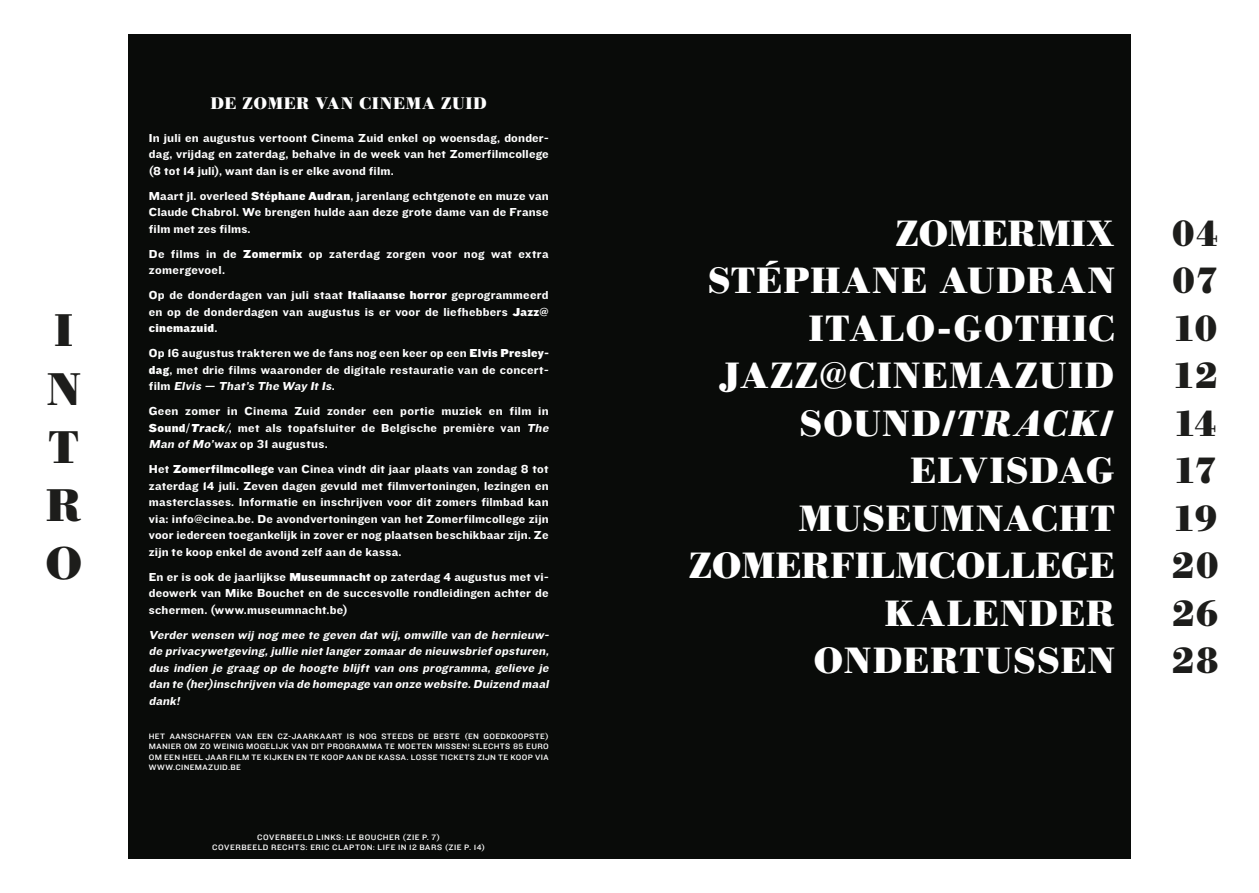
<style>
.page{position:relative;width:1259px;height:893px;background:#fff}
.page>*{position:absolute;margin:0;border:0;box-sizing:border-box;transform-origin:0 0}
.t1{font:700 45px/58.2px "Bodoni Berthold BQ";color:#1d1d1b}
.t2{font:700 36px/47.4px "Bodoni Berthold BQ";letter-spacing:.05em;color:#fff;text-align:right}
.t3{font:700 36px/47.4px "Bodoni Berthold BQ";letter-spacing:.03em;color:#1d1d1b;text-align:justify}
.t4{font:700 16.5px "Bodoni Berthold BQ";letter-spacing:.065em;color:#fff}
.t5{font:12px/16.5px "Knockout HTF52 Cruiserweight";letter-spacing:.02em;color:#fff;text-align:justify}
.t6{font:italic 12px/16.5px "Knockout HTF52 Cruiserweight";letter-spacing:.015em;color:#fff;text-align:justify}
.t7{font:12px "Knockout HTF72 Full Cruiserwt";letter-spacing:.02em;color:#fff}
.t8{font:8.1px/10.5px "Knockout HTF31 Junior Middlewt";letter-spacing:.055em;color:#fff;text-align:center;scale:1.11 1}
.s1{font-family:"Knockout HTF72 Full Cruiserwt"}
.s2{font-family:"Knockout HTF52 Cruiserweight"}
.s3{font-style:italic}
.s4{font-family:"Knockout HTF72 Full Cruiserwt";font-style:italic}
</style>
<div class="page">
<div style="left:128px;top:34px;width:501px;height:825px;background:#090b09"></div>
<div style="left:629px;top:34px;width:502px;height:825px;background:#090b09"></div>
<h1 class="t1" style="left:45px;top:303px;width:39px">I<br>N<br>T<br>R<br>O</h1>
<h3 class="t4" style="left:211px;top:94px;width:278px">DE ZOMER VAN CINEMA ZUID</h3>
<p class="t5" style="left:149px;top:130px;width:401px">In juli en augustus vertoont Cinema Zuid enkel op woensdag, donder&shy;dag, vrijdag en zaterdag, behalve in de week van het Zomerfilmcollege (8 tot 14 juli), want dan is er elke avond film.</p>
<p class="t5" style="left:149px;top:188px;width:401px">Maart jl. overleed <span class="s1">Stéphane Audran</span>, jarenlang echtgenote en muze van Claude Chabrol. We brengen hulde aan deze grote dame van de Franse film met zes films.</p>
<p class="t5" style="left:149px;top:246px;width:401px">De films in de <span class="s1">Zomermix</span> op zaterdag zorgen voor nog wat extra zomergevoel.</p>
<p class="t5" style="left:149px;top:287px;width:401px">Op de donderdagen van juli staat <span class="s1">Italiaanse horror</span> geprogrammeerd en op de donderdagen van augustus is er voor de liefhebbers <span class="s1">Jazz@</span></p>
<p class="t7" style="left:149px;top:322px;width:70px">cinemazuid<span class="s2">.</span></p>
<p class="t5" style="left:149px;top:345px;width:401px">Op 16 augustus trakteren we de fans nog een keer op een <span class="s1">Elvis Presley&shy;dag</span>, met drie films waaronder de digitale restauratie van de concert&shy;f i l m <span class="s3">Elvis — That’s The Way It Is</span>.</p>
<p class="t5" style="left:149px;top:403px;width:404px;text-align:left">Geen zomer in Cinema Zuid zonder een portie muziek en film in<br><span class="s1">Sound/</span><span class="s4">Track/</span>, met als topafsluiter de Belgische première van <span class="s3">The<br>Man of Mo’wax</span> op 31 augustus.</p>
<p class="t5" style="left:149px;top:461px;width:401px">Het <span class="s1">Zomerfilmcollege</span> van Cinea vindt dit jaar plaats van zondag 8 tot zaterdag 14 juli. Zeven dagen gevuld met filmvertoningen, lezingen en masterclasses. Informatie en inschrijven voor dit zomers filmbad kan via: info@cinea.be. De avondvertoningen van het Zomerfilmcollege zijn voor iedereen toegankelijk in zover er nog plaatsen beschikbaar zijn. Ze zijn te koop enkel de avond zelf aan de kassa.</p>
<p class="t5" style="left:149px;top:569px;width:401px">En er is ook de jaarlijkse <span class="s1">Museumnacht</span> op zaterdag 4 augustus met vi&shy;deowerk van Mike Bouchet en de succesvolle rondleidingen achter de schermen. (www.museumnacht.be)</p>
<p class="t6" style="left:149px;top:627px;width:404px">Verder wensen wij nog mee te geven dat wij, omwille van de hernieuw&shy;de privacywetgeving,jullie niet langer zomaar de nieuwsbrief opsturen, dus indien je graag op de hoogte blijft van ons programma, gelieve je dan te (her)inschrijven via de homepage van onze website.Duizend maal dank!</p>
<p class="t8" style="left:149px;top:731px;width:362px;text-align:justify">HET AANSCHAFFEN VAN EEN CZ-JAARKAART IS NOG STEEDS DE BESTE (EN GOEDKOOPSTE)<br>MANIER OM ZO WEINIG MOGELIJK VAN DIT PROGRAMMA TE MOETEN MISSEN! SLECHTS 85 EURO OM EEN HEEL JAAR FILM TE KIJKEN EN TE KOOP AAN DE KASSA. LOSSE TICKETS ZIJN TE KOOP VIA WWW.CINEMAZUID.BE</p>
<p class="t8" style="left:212px;top:832px;width:247px">COVERBEELD LINKS: LE BOUCHER (ZIE P. 7)<br>COVERBEELD RECHTS: ERIC CLAPTON: LIFE IN 12 BARS (ZIE P. 14)</p>
<h2 class="t2" style="left:689px;top:211px;width:427px">ZOMERMIX<br>STÉPHANE AUDRAN<br>ITALO-GOTHIC<br>JAZZ@CINEMAZUID<br>SOUND/<span class="s3">TRACK</span>/<br>ELVISDAG<br>MUSEUMNACHT<br>ZOMERFILMCOLLEGE<br>KALENDER<br>ONDERTUSSEN</h2>
<h2 class="t3" style="left:1172px;top:211px;width:47px">04<br>07<br>10<br>12<br>14<br>17<br>19<br>20<br>26<br>28</h2>
</div>
